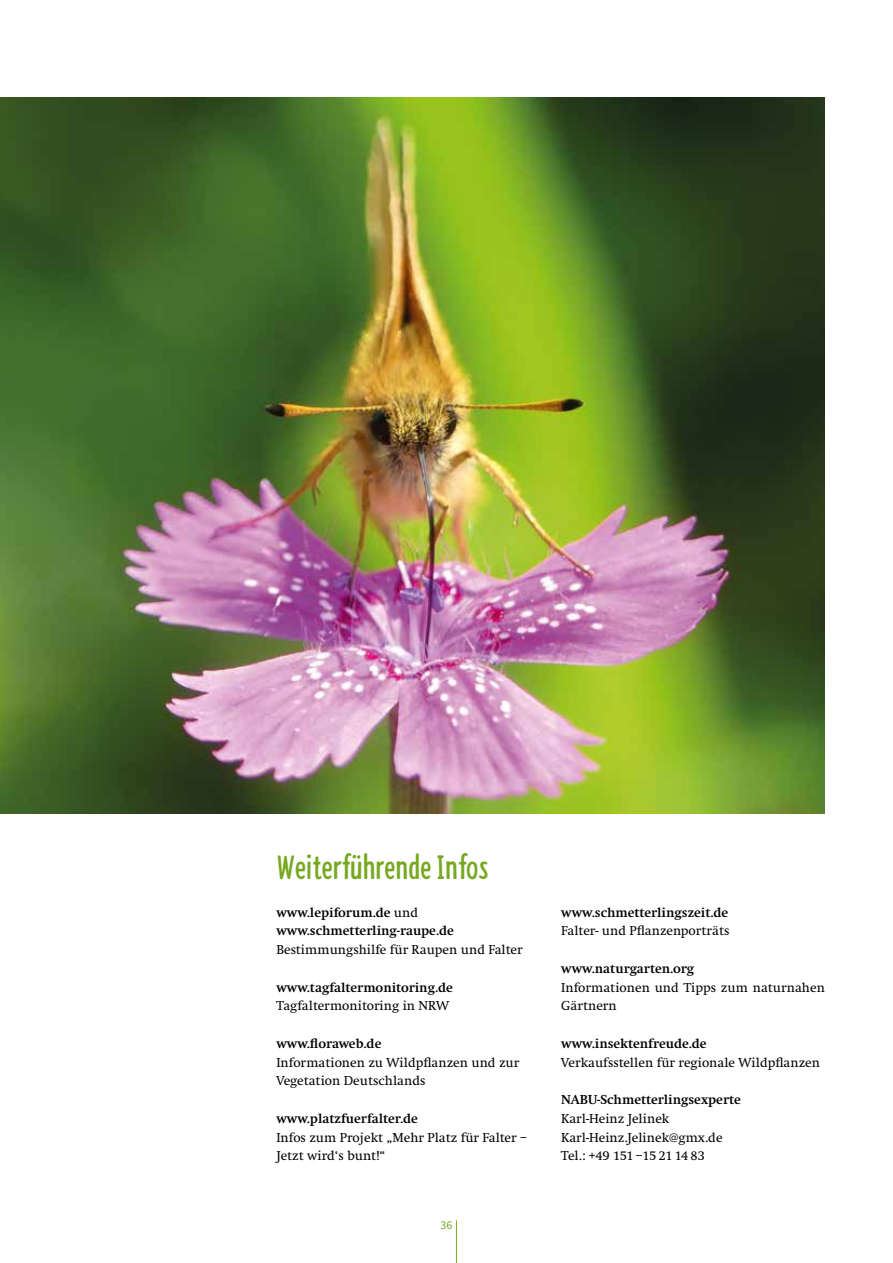
<style>
.page{position:relative;width:893px;height:1263px;background:#fff}
.page>*{position:absolute;margin:0;border:0;box-sizing:border-box;transform-origin:0 0}
.t1{font:700 36px "NABU Hand";color:#76a820}
.t2{font:13.5px/18.8px "Swift";color:#000}
.t3{font:700 13.5px/18.8px "Swift";color:#000}
.t4{font:12px "Source Sans Pro";color:#76a820}
.s1{font-weight:400}
.s2{font-size:12.75px}
</style>
<div class="page">
<hr style="left:456px;top:1220px;width:1px;height:43px;background:#76a820">
<img style="left:0;top:98px;width:825px;height:715px">
<h1 class="t1" style="left:276px;top:848px;width:213px">Weiterführende Infos</h1>
<p class="t3" style="left:276px;top:903px;width:179px">www.lepiforum.de <span class="s1">und </span>www.schmetterling-raupe.de</p>
<p class="t2" style="left:276px;top:940px;width:248px">Bestimmungshilfe für Raupen und Falter</p>
<p class="t3" style="left:276px;top:978px;width:178px">www.tagfaltermonitoring.de</p>
<p class="t2" style="left:276px;top:997px;width:174px">Tagfaltermonitoring in NRW</p>
<p class="t3" style="left:276px;top:1034px;width:106px">www.floraweb.de</p>
<p class="t2" style="left:276px;top:1053px;width:245px">Informationen zu Wildpflanzen und zur<br>Vegetation Deutschlands</p>
<p class="t3" style="left:276px;top:1109px;width:143px">www.platzfuerfalter.de</p>
<p class="t2" style="left:276px;top:1128px;width:252px">Infos zum Projekt „Mehr Platz für Falter –<br>Jetzt wird‘s bunt!“</p>
<p class="t4" style="left:440px;top:1218px;width:13px">36</p>
<p class="t3" style="left:561px;top:903px;width:169px">www.schmetterlingszeit.de</p>
<p class="t2" style="left:561px;top:922px;width:170px">Falter- und Pflanzenporträts</p>
<p class="t3" style="left:561px;top:959px;width:134px">www.naturgarten.org</p>
<p class="t2" style="left:561px;top:978px;width:265px">Informationen und Tipps zum naturnahen<br>Gärtnern</p>
<p class="t3" style="left:561px;top:1034px;width:147px">www.insektenfreude.de</p>
<p class="t2" style="left:561px;top:1053px;width:260px">Verkaufsstellen für regionale Wildpflanzen</p>
<p class="t3" style="left:561px;top:1090px;width:181px">NABU-Schmetterlingsexperte</p>
<p class="t2" style="left:561px;top:1109px;width:163px">Karl-Heinz Jelinek<br>Karl-Heinz.Jelinek<span class="s2">@</span>gmx.de<br>Tel.: +49 151 –15 21 14 83</p>
</div>
